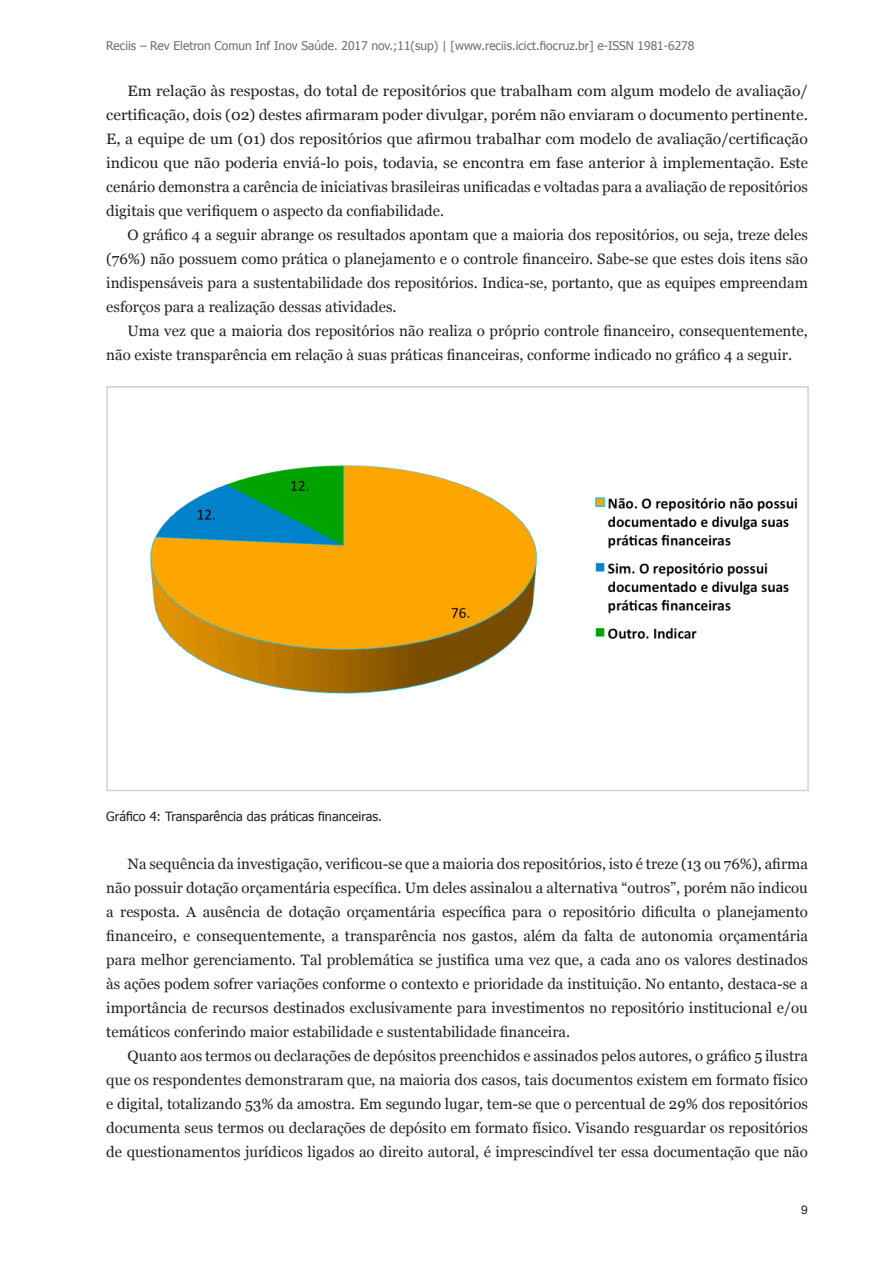
<style>
.page{position:relative;width:893px;height:1263px;background:#fff}
.page>*{position:absolute;margin:0;border:0;box-sizing:border-box;transform-origin:0 0}
.t1{font:15px/24px "Georgia";color:#231f20;text-align:justify}
.t2{font:15px/24px "Georgia";color:#231f20;text-align:justify;scale:1.05 1}
.t3{font:12.75px "Tahoma";color:#231f20}
.t4{font:12px "Tahoma";color:#6c6d70}
.t5{font:12px "Arial";color:#231f20}
</style>
<div class="page">
<img style="left:150px;top:465px;width:647px;height:229px">
<div style="left:106px;top:386px;width:703px;height:405px;border:2px solid #d1d2d4"></div>
<p class="t4" style="left:106px;top:38px;width:590px">Reciis – Rev Eletron Comun Inf Inov Saúde. 2017 nov.;11(sup) | [www.reciis.icict.fiocruz.br] e-ISSN 1981-6278</p>
<p class="t2" style="left:106px;top:80px;width:670px;text-indent:21px">Em relação às respostas, do total de repositórios que trabalham com algum modelo de avaliação/ certificação, dois (02) destes afirmaram poder divulgar, porém não enviaram o documento pertinente.<br>E, a equipe de um (01) dos repositórios que afirmou trabalhar com modelo de avaliação/certificação indicou que não poderia enviá-lo pois, todavia, se encontra em fase anterior à implementação. Este cenário demonstra a carência de iniciativas brasileiras unificadas e voltadas para a avaliação de repositórios digitais que verifiquem o aspecto da confiabilidade.</p>
<p class="t1" style="left:106px;top:224px;width:703px;text-indent:21px">O gráfico 4 a seguir abrange os resultados apontam que a maioria dos repositórios, ou seja, treze deles (76%) não possuem como prática o planejamento e o controle financeiro. Sabe-se que estes dois itens são indispensáveis para a sustentabilidade dos repositórios. Indica-se, portanto, que as equipes empreendam esforços para a realização dessas atividades.</p>
<p class="t1" style="left:106px;top:320px;width:703px;text-indent:21px">Uma vez que a maioria dos repositórios não realiza o próprio controle financeiro, consequentemente, não existe transparência em relação à suas práticas financeiras, conforme indicado no gráfico 4 a seguir.</p>
<p class="t3" style="left:106px;top:808px;width:277px">Gráfico 4: Transparência das práticas financeiras.</p>
<p class="t1" style="left:106px;top:852px;width:703px;text-indent:21px">Na sequência da investigação, verificou-se que a maioria dos repositórios, isto é treze (13 ou 76%), afirma não possuir dotação orçamentária específica. Um deles assinalou a alternativa “outros”, porém não indicou a resposta. A ausência de dotação orçamentária específica para o repositório dificulta o planejamento financeiro, e consequentemente, a transparência nos gastos, além da falta de autonomia orçamentária para melhor gerenciamento. Tal problemática se justifica uma vez que, a cada ano os valores destinados às ações podem sofrer variações conforme o contexto e prioridade da instituição. No entanto, destaca-se a importância de recursos destinados exclusivamente para investimentos no repositório institucional e/ou temáticos conferindo maior estabilidade e sustentabilidade financeira.</p>
<p class="t1" style="left:106px;top:1044px;width:703px;text-indent:21px">Quanto aos termos ou declarações de depósitos preenchidos e assinados pelos autores, o gráfico 5 ilustra que os respondentes demonstraram que, na maioria dos casos, tais documentos existem em formato físico e digital, totalizando 53% da amostra. Em segundo lugar, tem-se que o percentual de 29% dos repositórios documenta seus termos ou declarações de depósito em formato físico. Visando resguardar os repositórios de questionamentos jurídicos ligados ao direito autoral, é imprescindível ter essa documentação que não</p>
<p class="t5" style="left:801px;top:1202px;width:8px">9</p>
</div>
